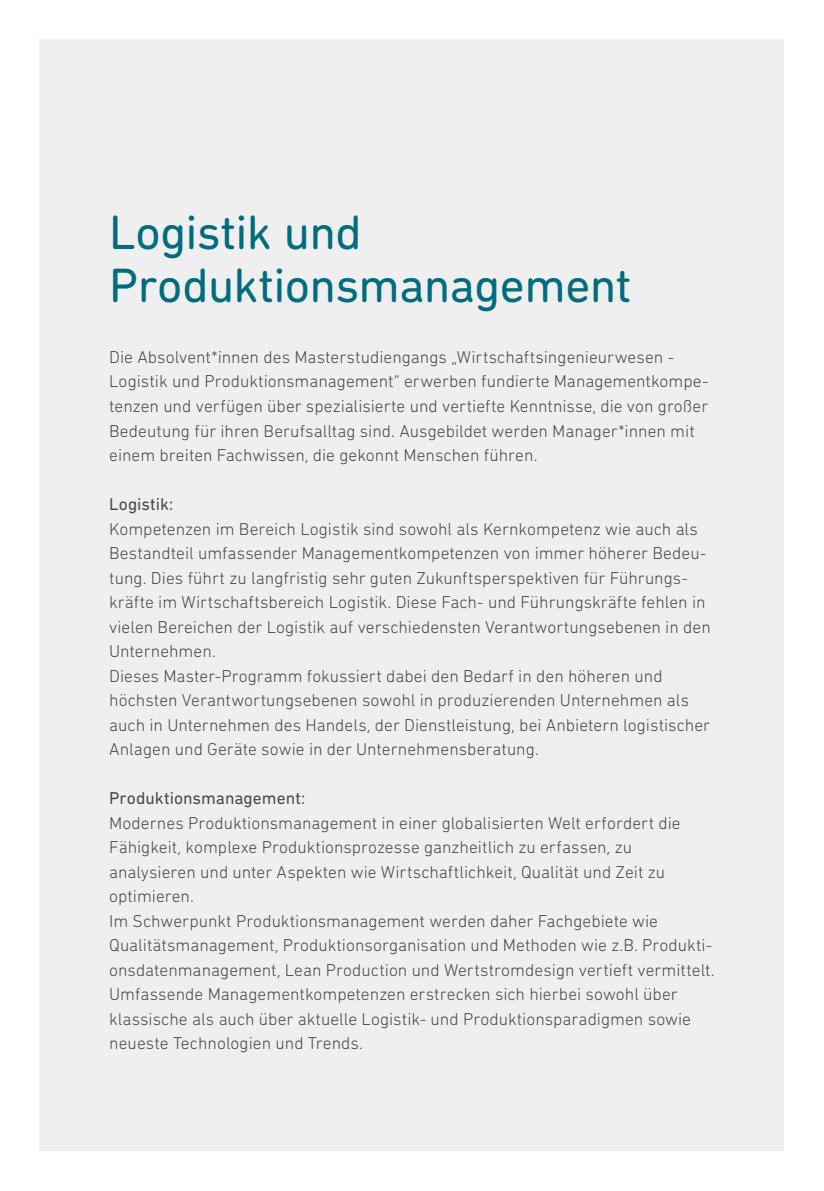
<style>
.page{position:relative;width:824px;height:1191px;background:#fff}
.page>*{position:absolute;margin:0;border:0;box-sizing:border-box;transform-origin:0 0}
.Einf__Abs{font:49px/52.5px "DIN Next Rounded LT Pro";letter-spacing:-.015em;color:#006c7d}
.Einf__Abs-2{font:300 17.5px/24.5px "DIN Next Rounded LT Pro";color:#4a4a49}
.Einf__Abs-3{font:17.5px "DIN Next Rounded LT Pro";color:#4a4a49}
</style>
<div class="page">
<div style="left:40px;top:40px;width:744px;height:1111px;background:#efefef"></div>
<p class="Einf__Abs" style="left:109px;top:206px;width:523px">Logistik und<br>Produktionsmanagement</p>
<p class="Einf__Abs-2" style="left:109px;top:344px;width:601px">Die Absolvent*innen des Masterstudiengangs „Wirtschaftsingenieurwesen - Logistik und Produktionsmanagement“ erwerben fundierte Managementkompe&shy;tenzen und verfügen über spezialisierte und vertiefte Kenntnisse, die von großer Bedeutung für ihren Berufsalltag sind. Ausgebildet werden Manager*innen mit einem breiten Fachwissen, die gekonnt Menschen führen.</p>
<p class="Einf__Abs-3" style="left:109px;top:494px;width:66px">Logistik:</p>
<p class="Einf__Abs-2" style="left:109px;top:516px;width:603px">Kompetenzen im Bereich Logistik sind sowohl als Kernkompetenz wie auch als Bestandteil umfassender Managementkompetenzen von immer höherer Bedeu&shy;tung. Dies führt zu langfristig sehr guten Zukunftsperspektiven für Führungs&shy;kräfte im Wirtschaftsbereich Logistik. Diese Fach- und Führungskräfte fehlen in vielen Bereichen der Logistik auf verschiedensten Verantwortungsebenen in den Unternehmen.</p>
<p class="Einf__Abs-2" style="left:109px;top:663px;width:602px">Dieses Master-Programm fokussiert dabei den Bedarf in den höheren und höchsten Verantwortungsebenen sowohl in produzierenden Unternehmen als auch in Unternehmen des Handels, der Dienstleistung, bei Anbietern logistischer Anlagen und Geräte sowie in der Unternehmensberatung.</p>
<p class="Einf__Abs-3" style="left:109px;top:788px;width:198px">Produktionsmanagement:</p>
<p class="Einf__Abs-2" style="left:109px;top:810px;width:573px">Modernes Produktionsmanagement in einer globalisierten Welt erfordert die</p>
<p class="Einf__Abs-2" style="left:109px;top:834px;width:557px">Fähigkeit, komplexe Produktionsprozesse ganzheitlich zu erfassen, zu analysieren und unter Aspekten wie Wirtschaftlichkeit, Qualität und Zeit zu optimieren.</p>
<p class="Einf__Abs-2" style="left:109px;top:908px;width:607px">Im Schwerpunkt Produktionsmanagement werden daher Fachgebiete wie Qualitätsmanagement, Produktionsorganisation und Methoden wie z.B. Produkti&shy;onsdatenmanagement, Lean Production und Wertstromdesign vertieft vermittelt.<br>Umfassende Managementkompetenzen erstrecken sich hierbei sowohl über klassische als auch über aktuelle Logistik- und Produktionsparadigmen sowie neueste Technologien und Trends.</p>
</div>
